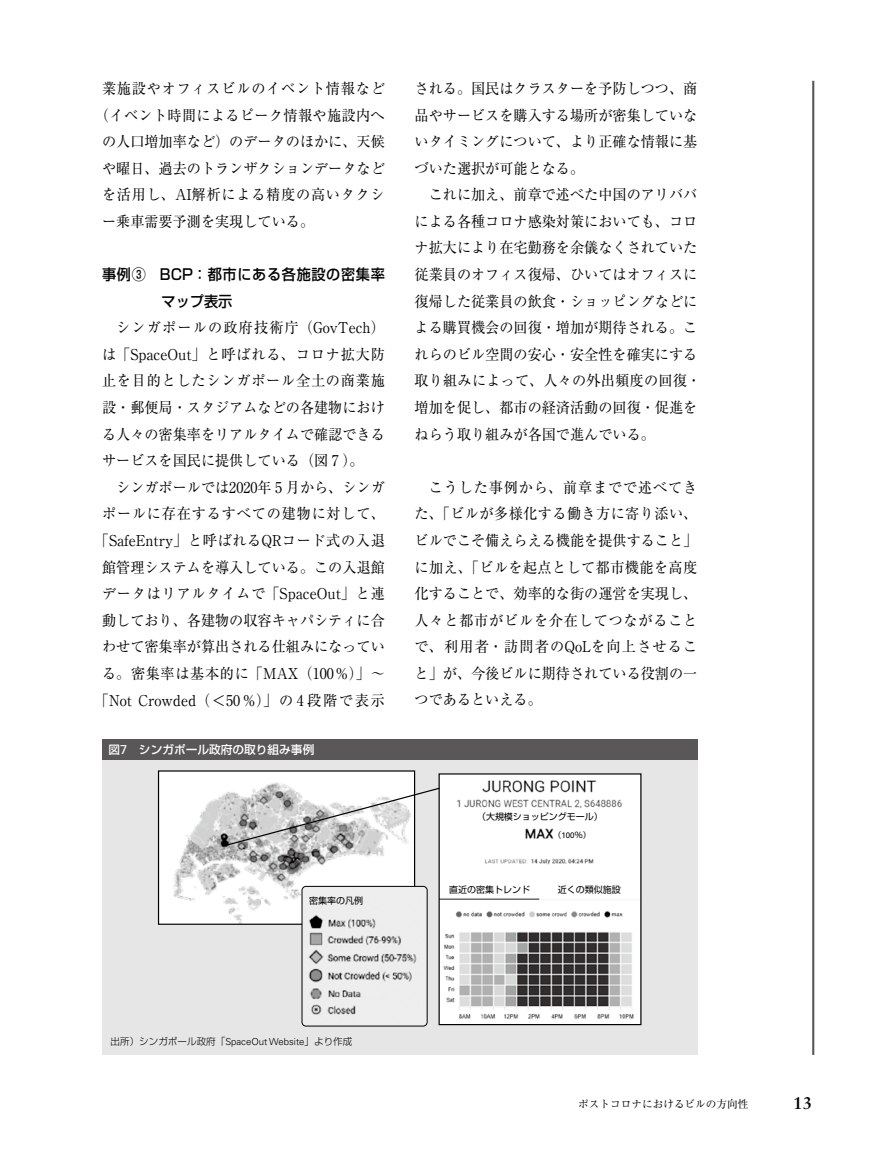
<style>
.page{position:relative;width:893px;height:1157px;background:#fff}
.page>*{position:absolute;margin:0;border:0;box-sizing:border-box;transform-origin:0 0}
.t1{font:700 16.95px "Sabon LT Std";color:#000}
.t2{font:14.85px/26.5px "Ryumin Pro";color:#000;text-align:justify;scale:.95 1}
.t3{font:14.85px "Ryumin Pro";letter-spacing:.055em;color:#000;scale:.95 1}
.t4{font:500 14.85px/26.5px "Shin Go Pro";letter-spacing:.05em;color:#000;scale:.95 1}
.t5{font:14.85px "Ryumin Pro";letter-spacing:.025em;color:#000;scale:.95 1}
.t6{font:500 11.7px "Shin Go Pro";color:#fff}
.t7{font:10.65px "Ryumin Pro";color:#000}
.t8{font:300 9.6px "Shin Go Pro";color:#000}
.t9{font:9px "Shin Go Pro";color:#000}
.t10{font:7.95px "Shin Go Pro";color:#000}
.s1{font-family:"Univers LT Std";font-weight:400;font-size:12.9px}
.s2{font-family:"Univers LT Std"}
</style>
<div class="page">
<hr style="left:812px;top:81px;width:2px;height:973px;background:#595757">
<div style="left:102px;top:739px;width:595px;height:21px;background:#595757"></div>
<div style="left:102px;top:760px;width:595px;height:294px;background:#e6e6e6"></div>
<img style="left:441px;top:775px;width:198px;height:248px">
<img style="left:160px;top:772px;width:253px;height:150px">
<div style="left:158px;top:770px;width:257px;height:154px;border:1px solid #000"></div>
<svg style="left:226px;top:786px;width:215px;height:60px"></svg>
<img style="left:302px;top:886px;width:125px;height:140px">
<div style="left:302px;top:886px;width:126px;height:140px;border:1px solid #000;border-radius:4px"></div>
<p class="t3" style="left:102px;top:77px;width:299px">業施設やオフィスビルのイベント情報など</p>
<p class="t5" style="left:95px;top:103px;width:306px">（イベント時間によるピーク情報や施設内へ</p>
<p class="t2" style="left:102px;top:127px;width:299px">の人口増加率など）のデータのほかに、天候</p>
<p class="t2" style="left:102px;top:154px;width:299px">や曜日、過去のトランザクションデータなど</p>
<p class="t3" style="left:102px;top:183px;width:299px">を活用し、AI解析による精度の高いタクシ</p>
<p class="t2" style="left:102px;top:207px;width:225px">ー乗車需要予測を実現している。</p>
<p class="t4" style="left:162px;top:259px;width:237px;text-indent:-60px">事例③　BCP：都市にある各施設の密集率マップ表示</p>
<p class="t2" style="left:102px;top:313px;width:299px;text-indent:14px">シンガポールの政府技術庁（GovTech）は「SpaceOut」と呼ばれる、コロナ拡大防止を目的としたシンガポール全土の商業施設・郵便局・スタジアムなどの各建物における人々の密集率をリアルタイムで確認できるサービスを国民に提供している（図 7 ）。</p>
<p class="t2" style="left:95px;top:473px;width:307px;text-align:right">シンガポールでは2020年 5 月から、シンガ<br>ポールに存在するすべての建物に対して、「SafeEntry」と呼ばれるQRコード式の入退館管理システムを導入している。この入退館データはリアルタイムで「SpaceOut」と連動しており、各建物の収容キャパシティに合わせて密集率が算出される仕組みになっている。密集率は基本的に「MAX（100％）」〜「Not Crowded（＜50％）」の 4 段階で表示</p>
<p class="t6" style="left:108px;top:740px;width:207px">図<span class="s1">7</span>　シンガポール政府の取り組み事例</p>
<p class="t9" style="left:309px;top:893px;width:55px">密集率の凡例</p>
<p class="t2" style="left:415px;top:74px;width:299px">される。国民はクラスターを予防しつつ、商品やサービスを購入する場所が密集していないタイミングについて、より正確な情報に基づいた選択が可能となる。</p>
<p class="t2" style="left:415px;top:180px;width:303px;text-align:left;text-indent:14px">これに加え、前章で述べた中国のアリババによる各種コロナ感染対策においても、コロナ拡大により在宅勤務を余儀なくされていた従業員のオフィス復帰、ひいてはオフィスに復帰した従業員の飲食・ショッピングなどによる購買機会の回復・増加が期待される。これらのビル空間の安心・安全性を確実にする取り組みによって、人々の外出頻度の回復・増加を促し、都市の経済活動の回復・促進をねらう取り組みが各国で進んでいる。</p>
<p class="t2" style="left:415px;top:473px;width:299px;text-indent:14px">こうした事例から、前章までで述べてきた、「ビルが多様化する働き方に寄り添い、ビルでこそ備えらえる機能を提供すること」に加え、「ビルを起点として都市機能を高度化することで、効率的な街の運営を実現し、人々と都市がビルを介在してつながることで、利用者・訪問者のQoLを向上させること」が、今後ビルに期待されている役割の一つであるといえる。</p>
<p class="t9" style="left:477px;top:809px;width:127px">（大規模ショッピングモール）</p>
<p class="t10" style="left:553px;top:828px;width:39px">（<span class="s2">100</span>％）</p>
<p class="t9" style="left:449px;top:882px;width:82px">直近の密集トレンド</p>
<p class="t9" style="left:558px;top:882px;width:64px">近くの類似施設</p>
<p class="t8" style="left:111px;top:1033px;width:243px">出所）シンガポール政府「<span class="s2">SpaceOut Website</span>」より作成</p>
<p class="t7" style="left:578px;top:1095px;width:172px">ポストコロナにおけるビルの方向性</p>
<p class="t1" style="left:793px;top:1093px;width:20px">13</p>
</div>
